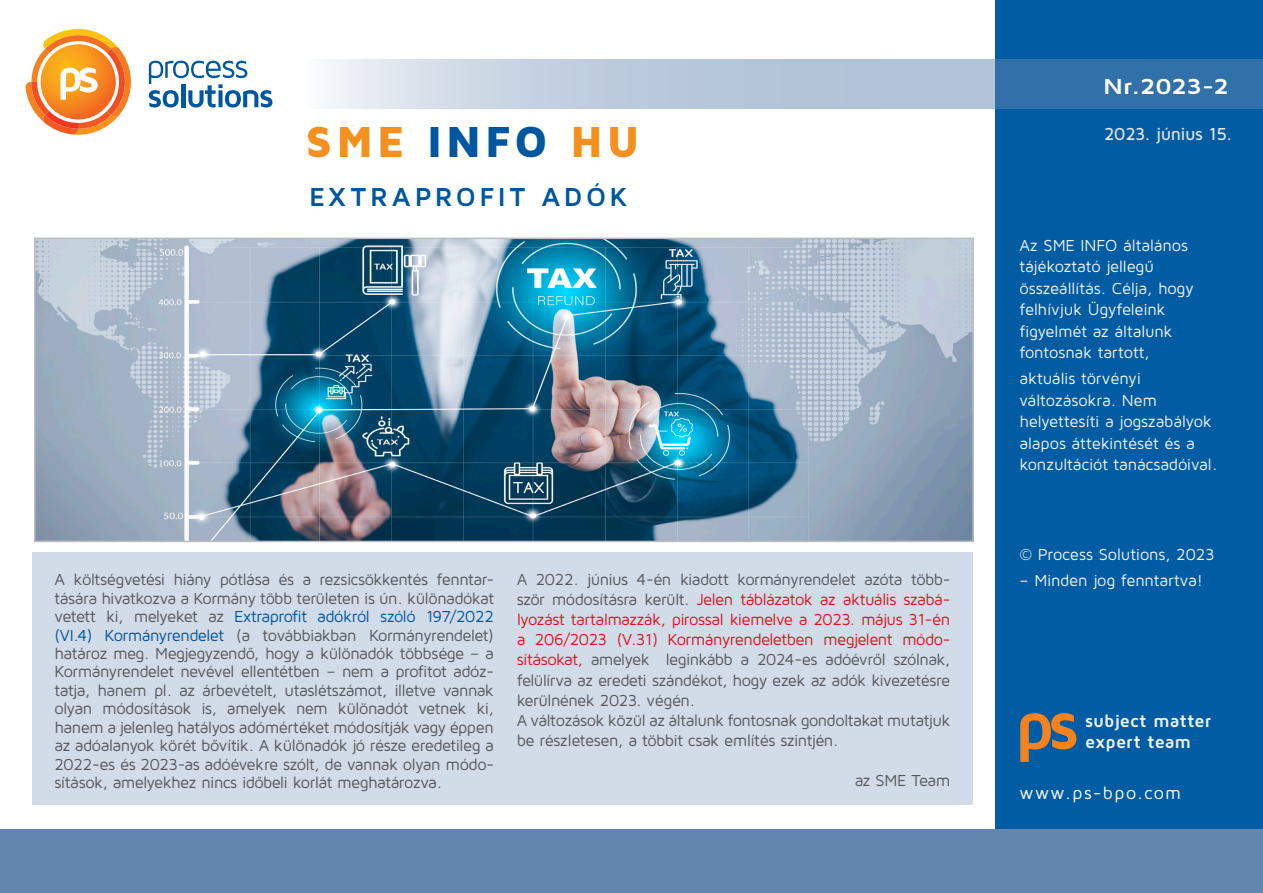
<style>
.page{position:relative;width:1263px;height:893px;background:#fff}
.page>*{position:absolute;margin:0;border:0;box-sizing:border-box;transform-origin:0 0}
.Body_text_grey5{font:700 70.5px "Maven Pro";color:#f58220}
.t1{font:900 45px "Maven Pro";letter-spacing:.075em;color:#f4901d}
.t2{font:700 27px "Maven Pro";letter-spacing:.135em;color:#01579f}
.t3{font:700 22.5px "Maven Pro";letter-spacing:-.02em;color:#fff;scale:1.15 1}
.Body_text_grey5-2{font:700 18px "Maven Pro";letter-spacing:.01em;color:#f2f3f4}
.t4{font:500 18px "Maven Pro";letter-spacing:-.035em;color:#e6e7e9}
.Body_text{font:18px "Maven Pro";letter-spacing:.08em;color:#fff}
.Body_text-2{font:16.5px/18.5px "Maven Pro";letter-spacing:-.035em;color:#57585a;text-align:justify}
.Body_text_grey5-3{font:16.5px/21.5px "Maven Pro";letter-spacing:-.015em;color:#f2f3f4}
.s1{color:#01579f}
.s2{color:#d7171f}
</style>
<div class="page">
<svg style="left:149px;top:61px;width:123px;height:47px"></svg>
<svg style="left:25px;top:29px;width:106px;height:106px"></svg>
<div style="left:995px;top:0;width:268px;height:893px;background:#015ca3"></div>
<div style="left:0;top:829px;width:1263px;height:64px;background:#6386ae"></div>
<svg style="left:329px;top:60px;width:934px;height:49px;background:#97b3ce"></svg>
<div style="left:32px;top:552px;width:940px;height:252px;background:#d2dbe8"></div>
<img style="left:37px;top:241px;width:934px;height:298px">
<div style="left:34px;top:238px;width:940px;height:304px;border:2px solid #bcbdc0"></div>
<h3 class="t3" style="left:1103px;top:72px;width:111px">Nr.2023-2</h3>
<h2 class="t1" style="left:306px;top:114px;width:336px">SME <span class="s1">INFO</span> HU</h2>
<p class="t4" style="left:1104px;top:122px;width:130px">2023. június 15.</p>
<p class="t2" style="left:309px;top:179px;width:321px">EXTRAPROFIT ADÓK</p>
<p class="Body_text-2" style="left:55px;top:570px;width:441px">A költségvetési hiány pótlása és a rezsicsökkentés fenntar&shy;tására hivatkozva a Kormány több területen is ún. különadókat vetett ki, melyeket az <span class="s1">Extraprofit adókról szóló 197/2022 (VI.4) Kormányrendelet</span> (a továbbiakban Kormányrendelet) határoz meg. Megjegyzendő, hogy a különadók többsége – a Kormányrendelet nevével ellentétben – nem a profitot adóz&shy;tatja, hanem pl. az árbevételt, utaslétszámot, illetve vannak olyan módosítások is, amelyek nem különadót vetnek ki, hanem a jelenleg hatályos adómértéket módosítják vagy éppen az adóalanyok körét bővítik. A különadók jó része eredetileg a 2022-es és 2023-as adóévekre szólt, de vannak olyan módo&shy;sítások, amelyekhez nincs időbeli korlát meghatározva.</p>
<p class="Body_text-2" style="left:517px;top:569px;width:435px;line-height:20.1px">A 2022. június 4-én kiadott kormányrendelet azóta több&shy;ször módosításra került. <span class="s2">Jelen táblázatok az aktuális szabá&shy;lyozást tartalmazzák, pirossal kiemelve a 2023. május 31-én a 206/2023 (V.31) Kormányrendeletben megjelent módo&shy;sításokat,</span> amelyek leginkább a 2024-es adóévről szólnak, felülírva az eredeti szándékot, hogy ezek az adók kivezetésre kerülnének 2023. végén.</p>
<p class="Body_text-2" style="left:517px;top:709px;width:435px;line-height:20.1px">A változások közül az általunk fontosnak gondoltakat mutatjuk be részletesen, a többit csak említés szintjén.</p>
<p class="Body_text-2" style="left:855px;top:770px;width:97px">az SME Team</p>
<p class="Body_text_grey5-3" style="left:1019px;top:234px;width:176px">Az SME INFO általános tájékoztató jellegű összeállítás. Célja, hogy felhívjuk Ügyfeleink figyelmét az általunk fontosnak tartott,</p>
<p class="Body_text_grey5-3" style="left:1019px;top:367px;width:199px">aktuális törvényi változásokra. Nem helyettesíti a jogszabályok alapos áttekintését és a konzultációt tanácsadóival.</p>
<p class="Body_text_grey5-3" style="left:1019px;top:543px;width:197px">© Process Solutions, 2023</p>
<p class="Body_text_grey5-3" style="left:1019px;top:569px;width:185px">– Minden jog fenntartva!</p>
<p class="Body_text_grey5" style="left:1014px;top:680px;width:67px">ps</p>
<p class="Body_text_grey5-2" style="left:1085px;top:709px;width:128px">subject matter</p>
<p class="Body_text_grey5-2" style="left:1085px;top:730px;width:108px">expert team</p>
<p class="Body_text" style="left:1019px;top:782px;width:163px">www.ps-bpo.com</p>
</div>
